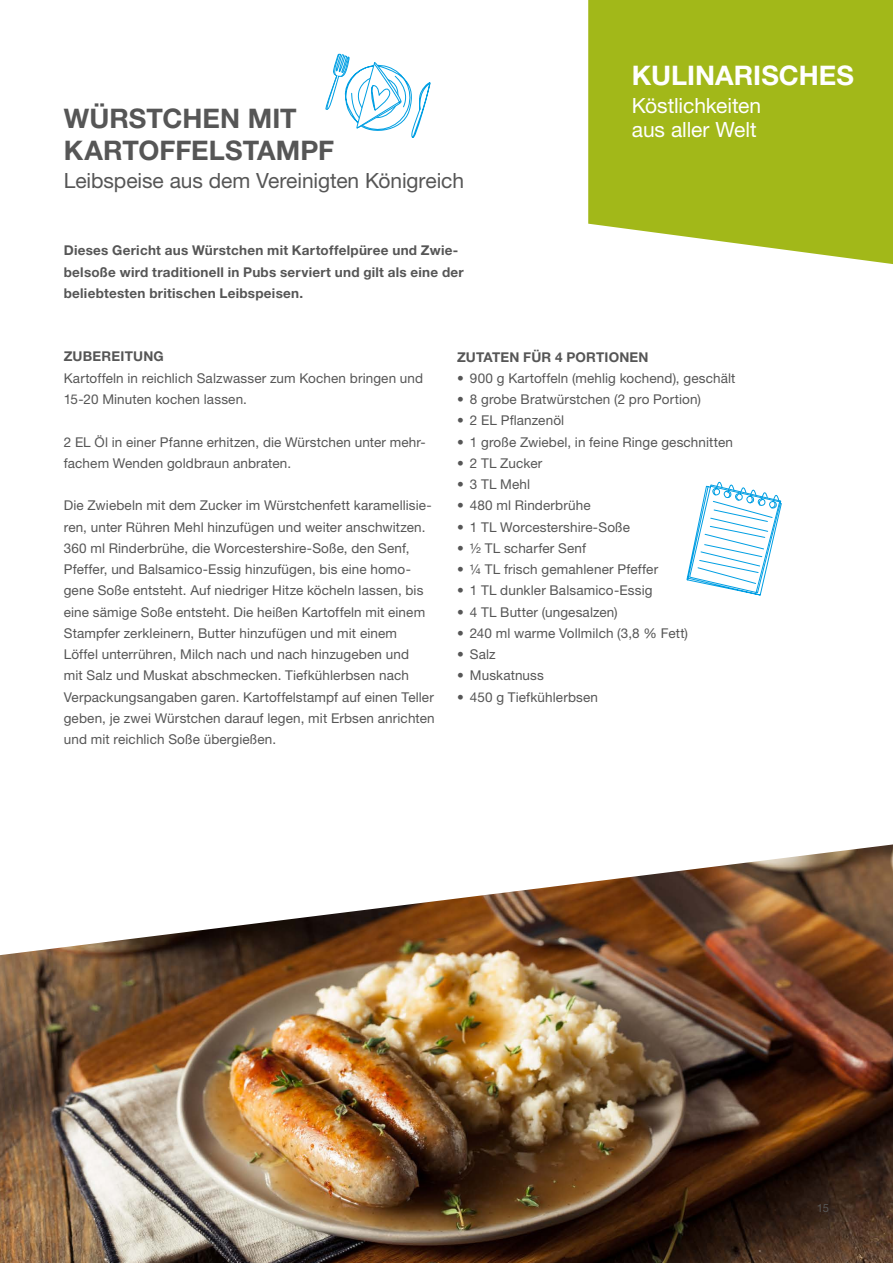
<style>
.page{position:relative;width:893px;height:1263px;background:#fff}
.page>*{position:absolute;margin:0;border:0;box-sizing:border-box;transform-origin:0 0}
.t1{font:700 27px "Helvetica Neue LT";color:#565656}
.t2{font:700 27px "Helvetica Neue LT";color:#fff}
.t3{font:21px "Helvetica Neue LT";letter-spacing:-.005em;color:#565656}
.t4{font:21px "Helvetica Neue LT";letter-spacing:-.005em;color:#fff}
.t5{font:13.5px/21.3px "Helvetica Neue LT";letter-spacing:.01em;color:#565656}
.t6{font:700 13.5px/21.3px "Helvetica Neue LT";letter-spacing:.02em;color:#565656}
.t7{font:11.25px "Helvetica Neue LT";color:#565656}
</style>
<div class="page">
<img style="left:0;top:844px;width:893px;height:419px">
<svg style="left:588px;top:0;width:305px;height:264px;background:#a9bd2b"></svg>
<svg style="left:686px;top:481px;width:96px;height:115px"></svg>
<svg style="left:325px;top:53px;width:106px;height:85px"></svg>
<h1 class="t1" style="left:64px;top:101px;width:234px">WÜRSTCHEN MIT</h1>
<h1 class="t1" style="left:64px;top:134px;width:272px">KARTOFFELSTAMPF</h1>
<h2 class="t3" style="left:64px;top:168px;width:402px">Leibspeise aus dem Vereinigten Königreich</h2>
<p class="t6" style="left:64px;top:239px;width:402px">Dieses Gericht aus Würstchen mit Kartoffelpüree und Zwie&shy;belsoße wird traditionell in Pubs serviert und gilt als eine der beliebtesten britischen Leibspeisen.</p>
<h1 class="t2" style="left:632px;top:59px;width:224px">KULINARISCHES</h1>
<h2 class="t4" style="left:632px;top:93px;width:131px">Köstlichkeiten</h2>
<h2 class="t4" style="left:632px;top:117px;width:126px">aus aller Welt</h2>
<p class="t6" style="left:64px;top:346px;width:102px">ZUBEREITUNG</p>
<p class="t5" style="left:64px;top:367px;width:361px">Kartoffeln in reichlich Salzwasser zum Kochen bringen und<br>15-20 Minuten kochen lassen.</p>
<p class="t5" style="left:64px;top:431px;width:363px">2 EL Öl in einer Pfanne erhitzen, die Würstchen unter mehr&shy;fachem Wenden goldbraun anbraten.</p>
<p class="t5" style="left:64px;top:495px;width:372px">Die Zwiebeln mit dem Zucker im Würstchenfett karamellisie&shy;ren, unter Rühren Mehl hinzufügen und weiter anschwitzen.<br>360 ml Rinderbrühe, die Worcestershire-Soße, den Senf, Pfeffer, und Balsamico-Essig hinzufügen, bis eine homo&shy;gene Soße entsteht. Auf niedriger Hitze köcheln lassen, bis eine sämige Soße entsteht. Die heißen Kartoffeln mit einem Stampfer zerkleinern, Butter hinzufügen und mit einem<br>Löffel unterrühren, Milch nach und nach hinzugeben und<br>mit Salz und Muskat abschmecken. Tiefkühlerbsen nach Verpackungsangaben garen. Kartoffelstampf auf einen Teller geben, je zwei Würstchen darauf legen, mit Erbsen anrichten und mit reichlich Soße übergießen.</p>
<p class="t6" style="left:457px;top:346px;width:193px">ZUTATEN FÜR 4 PORTIONEN</p>
<p class="t5" style="left:457px;top:367px;width:280px">• 900 g Kartoffeln (mehlig kochend), geschält</p>
<p class="t5" style="left:457px;top:388px;width:245px">• 8 grobe Bratwürstchen (2 pro Portion)</p>
<p class="t5" style="left:457px;top:410px;width:109px">• 2 EL Pflanzenöl</p>
<p class="t5" style="left:457px;top:431px;width:277px">• 1 große Zwiebel, in feine Ringe geschnitten</p>
<p class="t5" style="left:457px;top:452px;width:87px">• 2 TL Zucker</p>
<p class="t5" style="left:457px;top:473px;width:75px">• 3 TL Mehl</p>
<p class="t5" style="left:457px;top:495px;width:135px">• 480 ml Rinderbrühe</p>
<p class="t5" style="left:457px;top:516px;width:174px">• 1 TL Worcestershire-Soße</p>
<p class="t5" style="left:457px;top:537px;width:130px">• ½ TL scharfer Senf</p>
<p class="t5" style="left:457px;top:558px;width:203px">• ¼ TL frisch gemahlener Pfeffer</p>
<p class="t5" style="left:457px;top:580px;width:197px">• 1 TL dunkler Balsamico-Essig</p>
<p class="t5" style="left:457px;top:601px;width:162px">• 4 TL Butter (ungesalzen)</p>
<p class="t5" style="left:457px;top:622px;width:232px">• 240 ml warme Vollmilch (3,8 % Fett)</p>
<p class="t5" style="left:457px;top:644px;width:40px">• Salz</p>
<p class="t5" style="left:457px;top:665px;width:88px">• Muskatnuss</p>
<p class="t5" style="left:457px;top:686px;width:142px">• 450 g Tiefkühlerbsen</p>
<p class="t7" style="left:817px;top:1201px;width:14px">15</p>
</div>
